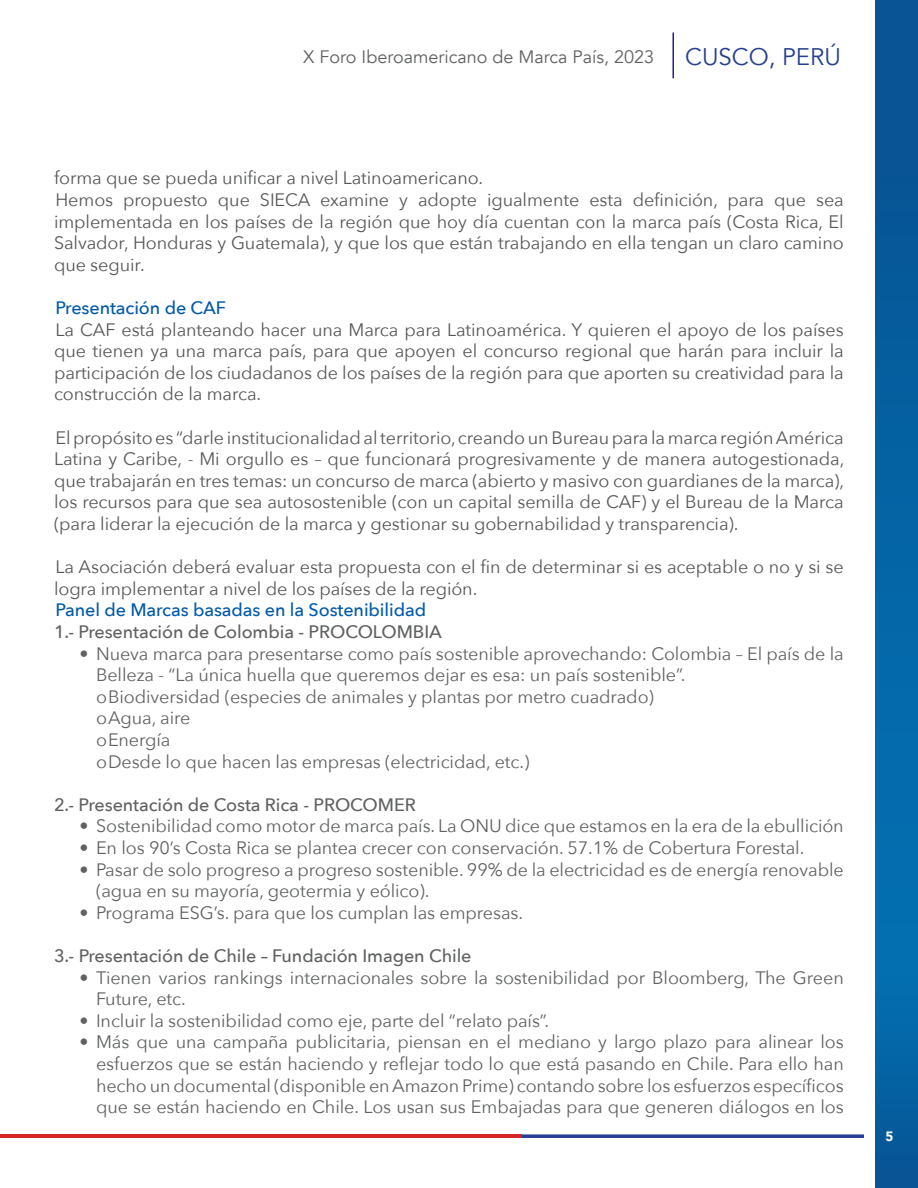
<style>
.page{position:relative;width:918px;height:1188px;background:#fff}
.page>*{position:absolute;margin:0;border:0;box-sizing:border-box;transform-origin:0 0}
.t1{font:24px "Avenir";color:#25408f}
.t2{font:18px/21.6px "Avenir Next";letter-spacing:-.005em;color:#555759}
.t3{font:18px/21.6px "Avenir Next";letter-spacing:-.005em;color:#606262}
.t4{font:500 18px "Avenir Next";letter-spacing:-.005em;color:#606262}
.t5{font:500 18px "Avenir Next";letter-spacing:-.005em;color:#0059aa}
.t6{font:18px "Avenir";color:#606262}
.t7{font:900 13.5px "Avenir";color:#fff}
</style>
<div class="page">
<svg style="left:875px;top:0;width:43px;height:1188px;background:#0461a2"></svg>
<svg style="left:522px;top:1134px;width:342px;height:4px"></svg>
<hr style="left:0;top:1134px;width:522px;height:4px;background:#d62726">
<hr style="left:672px;top:32px;width:2px;height:46px;background:#231f94">
<p class="t6" style="left:303px;top:47px;width:352px">X Foro Iberoamericano de Marca País, 2023</p>
<h1 class="t1" style="left:685px;top:43px;width:157px">CUSCO, PERÚ</h1>
<p class="t2" style="left:54px;top:166px;width:791px">forma que se pueda unificar a nivel Latinoamericano.<br>Hemos propuesto que SIECA examine y adopte igualmente esta definición, para que sea implementada en los países de la región que hoy día cuentan con la marca país (Costa Rica, El Salvador, Honduras y Guatemala), y que los que están trabajando en ella tengan un claro camino que seguir.</p>
<p class="t5" style="left:55px;top:292px;width:172px">Presentación de CAF</p>
<p class="t2" style="left:54px;top:318px;width:791px;text-align:justify">La CAF está planteando hacer una Marca para Latinoamérica. Y quieren el apoyo de los países que tienen ya una marca país, para que apoyen el concurso regional que harán para incluir la participación de los ciudadanos de los países de la región para que aporten su creatividad para la construcción de la marca.</p>
<p class="t2" style="left:54px;top:426px;width:792px;text-align:justify">El propósito es “darle institucionalidad al territorio, creando un Bureau para la marca región América Latina y Caribe, - Mi orgullo es – que funcionará progresivamente y de manera autogestionada, que trabajarán en tres temas: un concurso de marca (abierto y masivo con guardianes de la marca), los recursos para que sea autosostenible (con un capital semilla de CAF) y el Bureau de la Marca (para liderar la ejecución de la marca y gestionar su gobernabilidad y transparencia).</p>
<p class="t2" style="left:54px;top:555px;width:791px">La Asociación deberá evaluar esta propuesta con el fin de determinar si es aceptable o no y si se logra implementar a nivel de los países de la región.</p>
<p class="t5" style="left:55px;top:595px;width:372px">Panel de Marcas basadas en la Sostenibilidad</p>
<p class="t4" style="left:54px;top:616px;width:389px">1.- Presentación de Colombia - PROCOLOMBIA</p>
<p class="t3" style="left:96px;top:642px;width:749px;text-indent:-17px">• Nueva marca para presentarse como país sostenible aprovechando: Colombia – El país de la Belleza - “La única huella que queremos dejar es esa: un país sostenible”.<br>oBiodiversidad (especies de animales y plantas por metro cuadrado)<br>oAgua, aire<br>oEnergía<br>oDesde lo que hacen las empresas (electricidad, etc.)</p>
<p class="t4" style="left:54px;top:789px;width:363px">2.- Presentación de Costa Rica - PROCOMER</p>
<p class="t3" style="left:80px;top:814px;width:766px">• Sostenibilidad como motor de marca país. La ONU dice que estamos en la era de la ebullición</p>
<p class="t3" style="left:80px;top:836px;width:726px">• En los 90’s Costa Rica se plantea crecer con conservación. 57.1% de Cobertura Forestal.</p>
<p class="t3" style="left:96px;top:858px;width:749px;text-indent:-17px">• Pasar de solo progreso a progreso sostenible. 99% de la electricidad es de energía renovable (agua en su mayoría, geotermia y eólico).</p>
<p class="t3" style="left:80px;top:901px;width:445px">• Programa ESG’s. para que los cumplan las empresas.</p>
<p class="t4" style="left:54px;top:940px;width:419px">3.- Presentación de Chile – Fundación Imagen Chile</p>
<p class="t3" style="left:96px;top:966px;width:749px;text-indent:-17px">• Tienen varios rankings internacionales sobre la sostenibilidad por Bloomberg, The Green<br>Future, etc.</p>
<p class="t3" style="left:80px;top:1009px;width:471px">• Incluir la sostenibilidad como eje, parte del “relato país”.</p>
<p class="t3" style="left:96px;top:1030px;width:749px;text-align:justify;text-indent:-17px">• Más que una campaña publicitaria, piensan en el mediano y largo plazo para alinear los esfuerzos que se están haciendo y reflejar todo lo que está pasando en Chile. Para ello han hecho un documental (disponible en Amazon Prime) contando sobre los esfuerzos específicos que se están haciendo en Chile. Los usan sus Embajadas para que generen diálogos en los</p>
<p class="t7" style="left:886px;top:1125px;width:9px">5</p>
</div>
